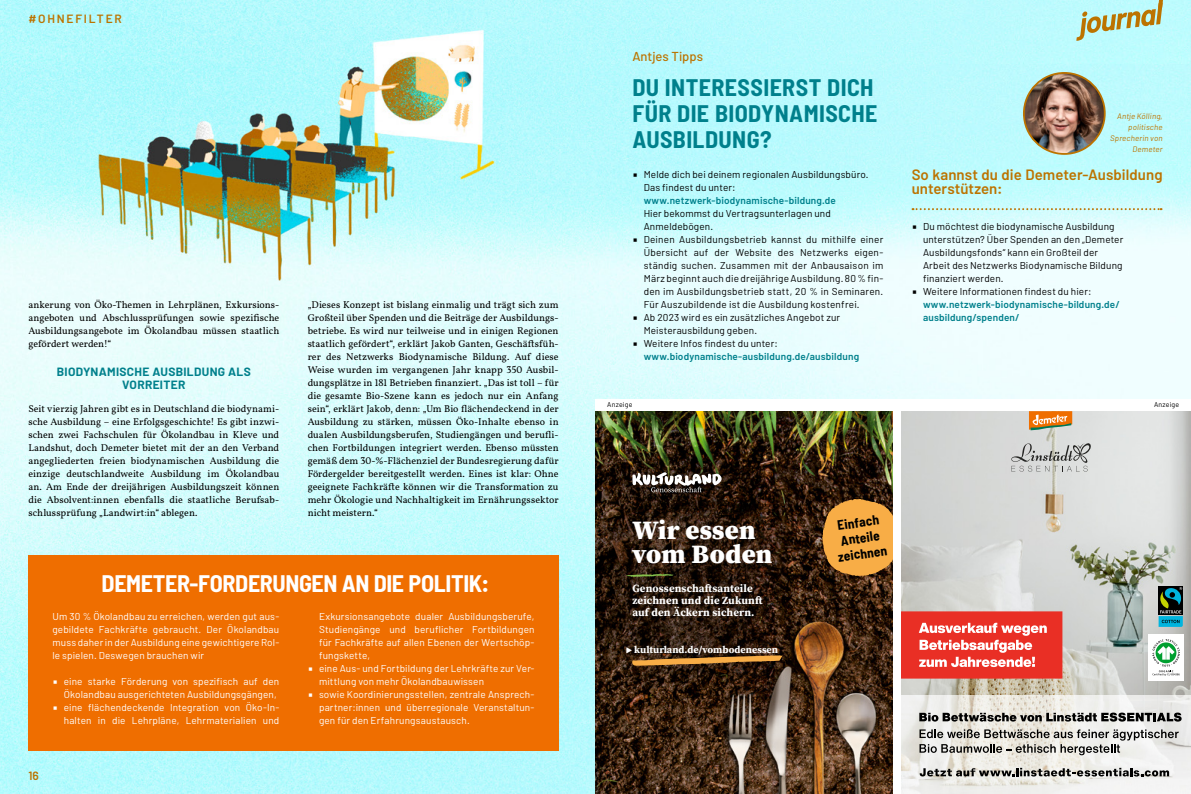
<style>
.page{position:relative;width:1191px;height:794px;background:#fff}
.page>*{position:absolute;margin:0;border:0;box-sizing:border-box;transform-origin:0 0}
.t1{font:900 26.5px/24.2px "Source Serif Pro";letter-spacing:.01em;color:#fff}
.t2{font:700 semi-condensed 24px/26px "Barlow";letter-spacing:.015em;color:#00808c}
.t3{font:700 semi-condensed 24px "Barlow";letter-spacing:-.015em;color:#fff}
.t4{font:600 15px/14px "Barlow";letter-spacing:.005em;color:#bc7300}
.t5{font:700 semi-condensed 13.3px/15.5px "Barlow";color:#000;text-align:center}
.t6{font:500 13px "Barlow";color:#bc7300}
.t7{font:700 12px/13px "Barlow";letter-spacing:.025em;color:#00808c;text-align:center}
.t8{font:600 12px "Barlow";letter-spacing:.15em;color:#bc7300}
.t9{font:700 10.9px/11.7px "Source Serif Pro";letter-spacing:.01em;color:#fff}
.t10{font:700 10.1px "Source Serif Pro";color:#fff}
.t11{font:10px/13px "Demeter Vollkorn";color:#000;text-align:justify}
.t12{font:10px/13px "Barlow";letter-spacing:.01em;color:#fff;text-align:justify}
.t13{font:10px/13px "Barlow";letter-spacing:.015em;color:#000}
.t14{font:600 10px/13px "Barlow";letter-spacing:.015em;color:#00808c}
.t15{font:italic 8px/11px "Barlow";letter-spacing:.02em;color:#bc7300;text-align:right}
.t16{font:7px "Barlow";letter-spacing:.03em;color:#000}
.s1{font-family:"Spectral"}
.s2{font-family:"Spectral";font-weight:400;color:#000}
.s3{font-weight:400;color:#000}
</style>
<div class="page">
<img style="left:0;top:0;width:1191px;height:794px">
<div style="left:28px;top:555px;width:530px;height:195px;background:#ef6e00"></div>
<img style="left:1023px;top:73px;width:81px;height:81px;border-radius:40px">
<div style="left:1023px;top:72px;width:82px;height:83px;border:2px solid #bc7300;border-radius:50%"></div>
<svg style="left:912px;top:208px;width:249px;height:2px"></svg>
<svg style="left:1076px;top:0;width:88px;height:41px;background:#bcdac0"></svg>
<div style="left:595px;top:399px;width:596px;height:395px;background:#fff"></div>
<img style="left:595px;top:411px;width:297px;height:383px">
<svg style="left:595px;top:445px;width:197px;height:248px;background:#29190d"></svg>
<svg style="left:625px;top:574px;width:48px;height:4px"></svg>
<svg style="left:822px;top:498px;width:70px;height:79px;background:#d4923c"></svg>
<svg style="left:632px;top:472px;width:89px;height:20px"></svg>
<svg style="left:632px;top:655px;width:151px;height:11px;background:#93642a"></svg>
<img style="left:901px;top:411px;width:290px;height:383px">
<svg style="left:1029px;top:411px;width:43px;height:19px"></svg>
<svg style="left:919px;top:729px;width:259px;height:26px;background:#b9b7b3"></svg>
<svg style="left:1011px;top:443px;width:80px;height:28px;background:#bdbebd"></svg>
<svg style="left:919px;top:768px;width:250px;height:8px;background:#8a8986"></svg>
<svg style="left:919px;top:712px;width:262px;height:9px;background:#767572"></svg>
<div style="left:1158px;top:586px;width:24px;height:29px;background:#000"></div>
<svg style="left:1158px;top:587px;width:24px;height:40px"></svg>
<div style="left:1148px;top:634px;width:35px;height:47px;background:#fff"></div>
<svg style="left:1152px;top:639px;width:27px;height:37px"></svg>
<div style="left:901px;top:611px;width:161px;height:67px;background:#e92f25"></div>
<svg style="left:918px;top:623px;width:128px;height:44px"></svg>
<p class="t8" style="left:28px;top:11px;width:95px">#OHNEFILTER</p>
<p class="t11" style="left:28px;top:298px;width:252px">ankerung von Öko-Themen in Lehrplänen, Exkursions&shy;angeboten und Abschlussprüfungen sowie spezifische Ausbildungsangebote im Ökolandbau müssen staatlich gefördert werden!“</p>
<p class="t7" style="left:57px;top:365px;width:195px">BIODYNAMISCHE AUSBILDUNG ALS<br>VORREITER</p>
<p class="t11" style="left:28px;top:402px;width:252px">Seit vierzig Jahren gibt es in Deutschland die biodynami&shy;sche Ausbildung – eine Erfolgsgeschichte! Es gibt inzwi&shy;schen zwei Fachschulen für Ökolandbau in Kleve und Landshut, doch Demeter bietet mit der an den Verband angegliederten freien biodynamischen Ausbildung die einzige deutschlandweite Ausbildung im Ökolandbau an. Am Ende der dreijährigen Ausbildungszeit können die Absolvent:innen ebenfalls die staatliche Berufsab&shy;schlussprüfung „Landwirt:in“ ablegen.</p>
<p class="t11" style="left:308px;top:298px;width:252px">„Dieses Konzept ist bislang einmalig und trägt sich zum Großteil über Spenden und die Beiträge der Ausbildungs&shy;betriebe. Es wird nur teilweise und in einigen Regionen staatlich gefördert“, erklärt Jakob Ganten, Geschäftsfüh&shy;rer des Netzwerks Biodynamische Bildung. Auf diese Weise wurden im vergangenen Jahr knapp 350 Ausbil&shy;dungsplätze in 181 Betrieben finanziert. „Das ist toll – für die gesamte Bio-Szene kann es jedoch nur ein Anfang sein“, erklärt Jakob, denn: „Um Bio flächendeckend in der Ausbildung zu stärken, müssen Öko-Inhalte ebenso in dualen Ausbildungsberufen, Studiengängen und berufli&shy;chen Fortbildungen integriert werden. Ebenso müssten gemäß dem 30-%-Flächenziel der Bundesregierung dafür Fördergelder bereitgestellt werden. Eines ist klar: Ohne geeignete Fachkräfte können wir die Transformation zu mehr Ökologie und Nachhaltigkeit im Ernährungssektor nicht meistern.“</p>
<h2 class="t3" style="left:102px;top:569px;width:389px">DEMETER-FORDERUNGEN AN DIE POLITIK:</h2>
<p class="t12" style="left:52px;top:610px;width:228px">Um 30 % Ökolandbau zu erreichen, werden gut aus&shy;gebildete Fachkräfte gebraucht. Der Ökolandbau muss daher in der Ausbildung eine gewichtigere Rol&shy;le spielen. Deswegen brauchen wir</p>
<p class="t12" style="left:52px;top:675px;width:228px;text-align:right"><span class="s1">■</span> eine starke Förderung von spezifisch auf den<br>Ökolandbau ausgerichteten Ausbildungsgängen,</p>
<p class="t12" style="left:52px;top:701px;width:228px;text-align:right"><span class="s1">■</span> eine flächendeckende Integration von Öko-In&shy;halten in die Lehrpläne, Lehrmaterialien und</p>
<p class="t8" style="left:28px;top:768px;width:12px">16</p>
<p class="t12" style="left:319px;top:610px;width:217px">Exkursionsangebote dualer Ausbildungsberufe, Studiengänge und beruflicher Fortbildungen für Fachkräfte auf allen Ebenen der Wertschöp&shy;fungskette,</p>
<p class="t12" style="left:319px;top:662px;width:217px;text-indent:-11px"><span class="s1">■</span> eine Aus- und Fortbildung der Lehrkräfte zur Ver&shy;mittlung von mehr Ökolandbauwissen</p>
<p class="t12" style="left:319px;top:688px;width:217px;text-indent:-11px"><span class="s1">■</span> sowie Koordinierungsstellen, zentrale Ansprech&shy;partner:innen und überregionale Veranstaltun&shy;gen für den Erfahrungsaustausch.</p>
<h3 class="t6" style="left:632px;top:48px;width:72px">Antjes Tipps</h3>
<h2 class="t2" style="left:632px;top:74px;width:246px">DU INTERESSIERST DICH<br>FÜR DIE BIODYNAMISCHE<br>AUSBILDUNG?</h2>
<p class="t13" style="left:643px;top:168px;width:226px;text-indent:-11px"><span class="s1">■</span> Melde dich bei deinem regionalen Ausbildungsbüro.<br>Das findest du unter:</p>
<p class="t14" style="left:643px;top:194px;width:194px">www.netzwerk-biodynamische-bildung.de</p>
<p class="t13" style="left:643px;top:207px;width:189px">Hier bekommst du Vertragsunterlagen und<br>Anmeldebögen.</p>
<p class="t13" style="left:643px;top:233px;width:241px;text-align:justify;text-indent:-11px"><span class="s1">■</span> Deinen Ausbildungsbetrieb kannst du mithilfe einer Übersicht auf der Website des Netzwerks eigen&shy;ständig suchen. Zusammen mit der Anbausaison im März beginnt auch die dreijährige Ausbildung. 80 % fin&shy;den im Ausbildungsbetrieb statt, 20 % in Seminaren.<br>Für Auszubildende ist die Ausbildung kostenfrei.</p>
<p class="t13" style="left:643px;top:311px;width:198px;text-indent:-11px"><span class="s1">■</span> Ab 2023 wird es ein zusätzliches Angebot zur<br>Meisterausbildung geben.</p>
<p class="t14" style="left:643px;top:337px;width:217px;text-indent:-11px"><span class="s2">■</span> <span class="s3">Weitere Infos findest du unter: </span>www.biodynamische-ausbildung.de/ausbildung</p>
<p class="t15" style="left:1110px;top:111px;width:54px">Antje Kölling, politische<br>Sprecherin von<br>Demeter</p>
<h3 class="t4" style="left:911px;top:168px;width:252px">So kannst du die Demeter-Ausbildung unterstützen:</h3>
<p class="t13" style="left:923px;top:220px;width:202px;text-indent:-11px"><span class="s1">■</span> Du möchtest die biodynamische Ausbildung unterstützen? Über Spenden an den „Demeter Ausbildungsfonds“ kann ein Großteil der Arbeit des Netzwerks Biodynamische Bildung finanziert werden.</p>
<p class="t14" style="left:923px;top:285px;width:198px;text-indent:-11px"><span class="s2">■</span> <span class="s3">Weitere Informationen findest du hier: </span>www.netzwerk-biodynamische-bildung.de/ ausbildung/spenden/</p>
<p class="t16" style="left:607px;top:400px;width:27px">Anzeige</p>
<p class="t16" style="left:1154px;top:400px;width:27px">Anzeige</p>
<h1 class="t1" style="left:632px;top:517px;width:141px">Wir essen vom Boden</h1>
<p class="t9" style="left:632px;top:582px;width:132px">Genossenschafts-anteile zeichnen und die Zukunft auf den Äckern sichern.</p>
<p class="t10" style="left:626px;top:643px;width:154px">▶ kulturland.de/vombodenessen</p>
<h3 class="t5" style="left:832px;top:517px;width:51px;rotate:-8deg">Einfach<br>Anteile zeichnen</h3>
</div>
